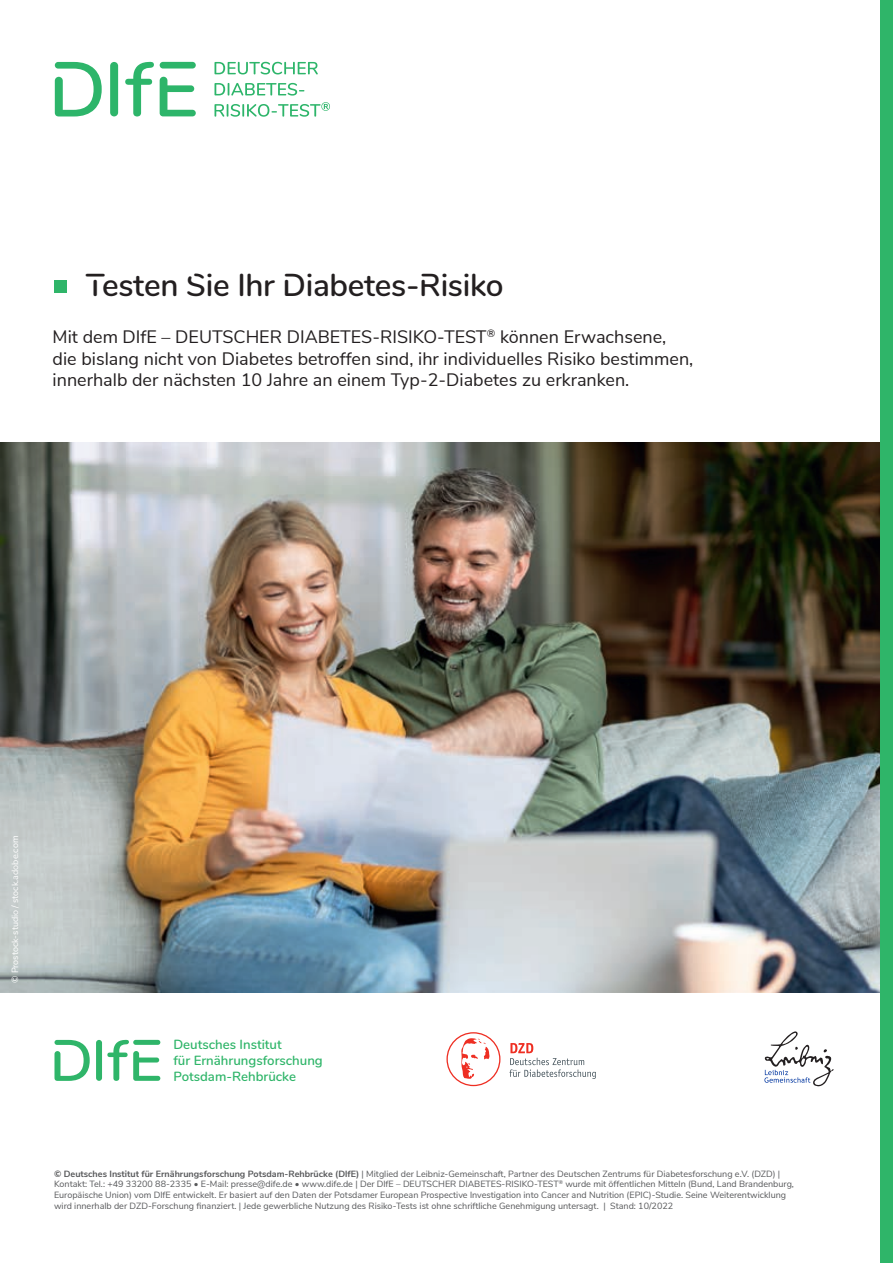
<style>
.page{position:relative;width:893px;height:1263px;background:#fff}
.page>*{position:absolute;margin:0;border:0;box-sizing:border-box;transform-origin:0 0}
.t1{font:31.5px "D If E Nunito";letter-spacing:-.01em;color:#231f20}
.t2{font:18px/21.6px "Nunito Sans";color:#231f20}
.t3{font:600 13.2px/15.9px "Nunito";color:#2fb569}
.t4{font:9px/10.8px "Nunito Sans";color:#57585a}
.t5{font:9px "Nunito Sans";color:#fff}
.s1{font-weight:700}
</style>
<div class="page">
<img style="left:0;top:442px;width:880px;height:550px">
<svg style="left:214px;top:62px;width:104px;height:12px"></svg>
<svg style="left:214px;top:83px;width:90px;height:13px"></svg>
<svg style="left:214px;top:102px;width:116px;height:15px"></svg>
<svg style="left:125px;top:62px;width:29px;height:54px"></svg>
<div style="left:110px;top:62px;width:8px;height:54px;background:#2db56a;border-radius:4px"></div>
<svg style="left:55px;top:62px;width:47px;height:54px"></svg>
<div style="left:160px;top:62px;width:36px;height:7px;background:#2db56a;border-radius:3px"></div>
<svg style="left:160px;top:77px;width:36px;height:39px"></svg>
<div style="left:54px;top:280px;width:12px;height:13px;background:#2fb569"></div>
<div style="left:880px;top:0;width:13px;height:1263px;background:#2fb569"></div>
<svg style="left:509px;top:1043px;width:87px;height:36px"></svg>
<svg style="left:461px;top:1038px;width:29px;height:41px"></svg>
<div style="left:446px;top:1032px;width:54px;height:54px;border:1px solid #ee2e22;border-radius:50%"></div>
<svg style="left:764px;top:1031px;width:70px;height:55px"></svg>
<div style="left:96px;top:1040px;width:6px;height:41px;background:#2fb569;border-radius:3px"></div>
<svg style="left:54px;top:1040px;width:36px;height:41px"></svg>
<svg style="left:107px;top:1040px;width:53px;height:41px"></svg>
<h1 class="t1" style="left:86px;top:261px;width:419px">Testen Sie Ihr Diabetes-Risiko</h1>
<h2 class="t2" style="left:53px;top:325px;width:642px">Mit dem DIfE – DEUTSCHER DIABETES-RISIKO-TEST<sup>®</sup> können Erwachsene, die bislang nicht von Diabetes betroffen sind, ihr individuelles Risiko bestimmen, innerhalb der nächsten 10 Jahre an einem Typ-2-Diabetes zu erkranken.</h2>
<p class="t5" style="left:8px;top:983px;width:149px;rotate:-90deg">© Prostock-studio / stock.adobe.com</p>
<h3 class="t3" style="left:173px;top:1036px;width:151px">Deutsches Institut<br>für Ernährungsforschung<br>Potsdam-Rehbrücke</h3>
<p class="t4" style="left:54px;top:1167px;width:741px"><span class="s1">© Deutsches Institut für Ernährungsforschung Potsdam-Rehbrücke (DlfE)</span> | Mitglied der Leibniz-Gemeinschaft, Partner des Deutschen Zentrums für Diabetesforschung e.V. (DZD) | Kontakt: Tel.: +49 33200 88-2335 • E-Mail: presse@dife.de • www.dife.de | Der DlfE – DEUTSCHER DIABETES-RISIKO-TEST<sup>®</sup> wurde mit öffentlichen Mitteln (Bund, Land Brandenburg, Europäische Union) vom DlfE entwickelt. Er basiert auf den Daten der Potsdamer European Prospective lnvestigation into Cancer and Nutrition (EPIC)-Studie. Seine Weiterentwicklung wird innerhalb der DZD-Forschung finanziert. | Jede gewerbliche Nutzung des Risiko-Tests ist ohne schriftliche Genehmigung untersagt. | Stand: 10/2022</p>
</div>
